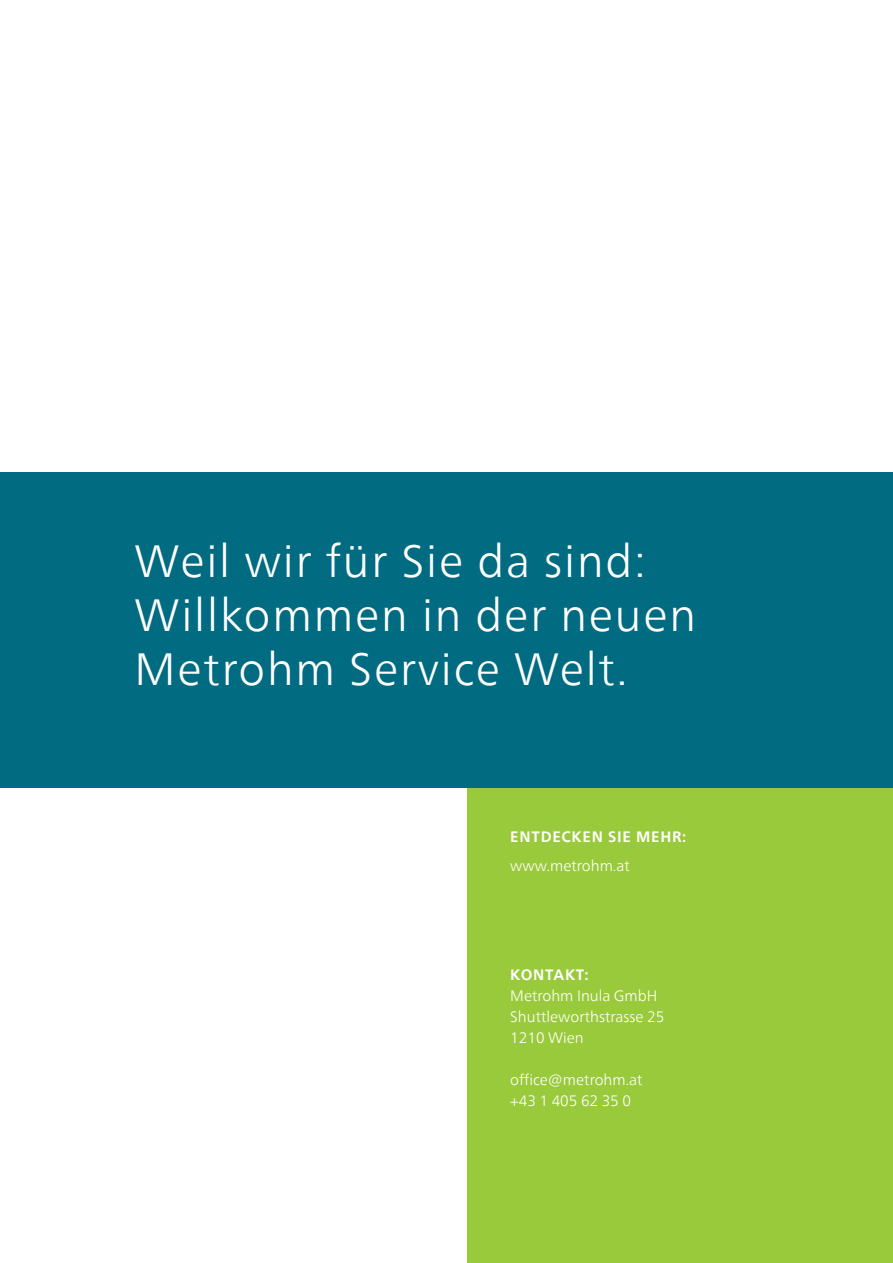
<style>
.page{position:relative;width:893px;height:1263px;background:#fff}
.page>*{position:absolute;margin:0;border:0;box-sizing:border-box;transform-origin:0 0}
.Head_30_36_50pt_ligh{font:300 45px/54px "Neue Frutiger World";letter-spacing:.04em;color:#fff}
.Overline_10_20_50_bo{font:300 15px/21px "Neue Frutiger World";color:#fff}
.Overline_10_20_50_bo-2{font:700 15px "Neue Frutiger World";letter-spacing:.05em;color:#fff}
.Copy_10_14pt_light{font:300 15px "Neue Frutiger World";color:#fff}
.s1{font-weight:700}
</style>
<div class="page">
<div style="left:468px;top:787px;width:425px;height:476px;background:#99ca3b"></div>
<div style="left:0;top:472px;width:893px;height:315px;background:#016b82"></div>
<p class="Head_30_36_50pt_ligh" style="left:135px;top:535px;width:563px">Weil wir für Sie da sind:<br>Willkommen in der neuen<br>Metrohm Service Welt.</p>
<p class="Overline_10_20_50_bo-2" style="left:510px;top:823px;width:178px">ENTDECKEN SIE MEHR:</p>
<p class="Copy_10_14pt_light" style="left:510px;top:854px;width:121px">www.metrohm.at</p>
<p class="Overline_10_20_50_bo" style="left:510px;top:965px;width:149px"><span class="s1">KONTAKT:<br></span>Metrohm Inula GmbH</p>
<p class="Overline_10_20_50_bo" style="left:510px;top:1007px;width:156px">Shuttleworthstrasse 25</p>
<p class="Overline_10_20_50_bo" style="left:510px;top:1028px;width:75px">1210 Wien</p>
<p class="Overline_10_20_50_bo" style="left:510px;top:1070px;width:134px">office@metrohm.at</p>
<p class="Overline_10_20_50_bo" style="left:510px;top:1091px;width:122px">+43 1 405 62 35 0</p>
</div>
